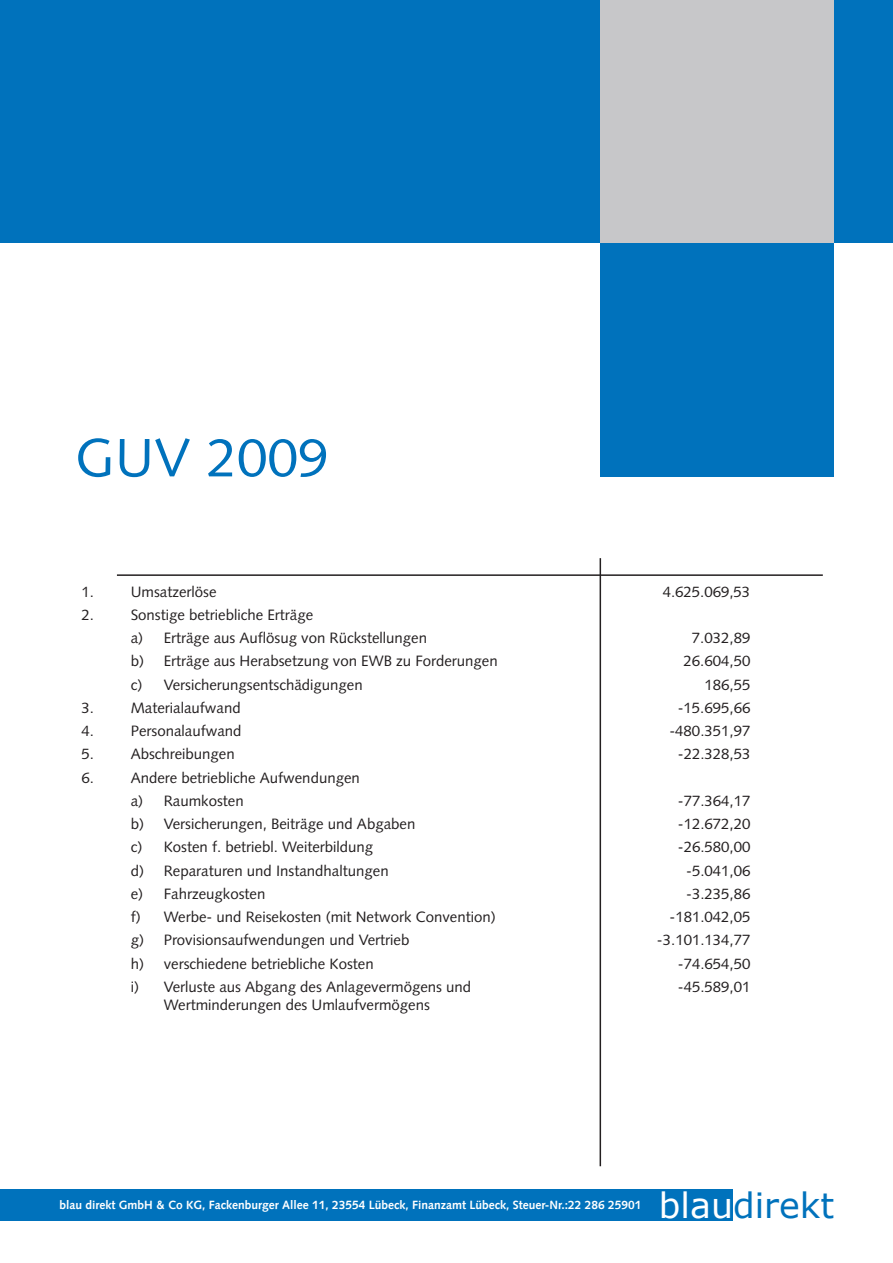
<style>
.page{position:relative;width:893px;height:1263px;background:#fff}
.page>*{position:absolute;margin:0;border:0;box-sizing:border-box;transform-origin:0 0}
.t1{font:54px "Syntax LT Std";letter-spacing:.01em;color:#0072bc}
.t2{font:34.8px "Verdana";color:#0072bc}
.t3{font:15px/23.2px "Syntax LT Std";color:#231f20}
.t4{font:700 12px "Syntax";color:#fff}
.s1{color:#fff}
</style>
<div class="page">
<div style="left:0;top:0;width:600px;height:243px;background:#0072bc"></div>
<div style="left:834px;top:0;width:59px;height:243px;background:#0072bc"></div>
<div style="left:600px;top:243px;width:234px;height:234px;background:#0072bc"></div>
<div style="left:600px;top:0;width:234px;height:243px;background:#c7c7c9"></div>
<div style="left:0;top:1189px;width:732px;height:31px;background:#0072bc"></div>
<hr style="left:600px;top:558px;width:1px;height:608px;background:#231f20">
<hr style="left:117px;top:574px;width:706px;height:2px;background:#231f20">
<h1 class="t1" style="left:75px;top:426px;width:254px">GUV 2009</h1>
<p class="t3" style="left:81px;top:580px;width:14px">1.</p>
<p class="t3" style="left:131px;top:580px;width:87px">Umsatzerlöse</p>
<p class="t3" style="left:663px;top:580px;width:89px">4.625.069,53</p>
<p class="t3" style="left:81px;top:603px;width:14px">2.</p>
<p class="t3" style="left:131px;top:603px;width:298px">Sonstige betriebliche Erträge<br>a) Erträge aus Auflösug von Rückstellungen</p>
<p class="t3" style="left:692px;top:626px;width:60px">7.032,89</p>
<p class="t3" style="left:131px;top:650px;width:369px">b) Erträge aus Herabsetzung von EWB zu Forderungen</p>
<p class="t3" style="left:684px;top:650px;width:68px">26.604,50</p>
<p class="t3" style="left:131px;top:673px;width:234px">c) Versicherungsentschädigungen</p>
<p class="t3" style="left:704px;top:673px;width:47px">186,55</p>
<p class="t3" style="left:82px;top:696px;width:14px">3.</p>
<p class="t3" style="left:131px;top:696px;width:111px">Materialaufwand</p>
<p class="t3" style="left:678px;top:696px;width:74px">-15.695,66</p>
<p class="t3" style="left:82px;top:719px;width:14px">4.</p>
<p class="t3" style="left:131px;top:719px;width:112px">Personalaufwand</p>
<p class="t3" style="left:669px;top:719px;width:82px">-480.351,97</p>
<p class="t3" style="left:82px;top:743px;width:14px">5.</p>
<p class="t3" style="left:131px;top:743px;width:106px">Abschreibungen</p>
<p class="t3" style="left:678px;top:743px;width:74px">-22.328,53</p>
<p class="t3" style="left:82px;top:766px;width:14px">6.</p>
<p class="t3" style="left:131px;top:766px;width:231px">Andere betriebliche Aufwendungen a) Raumkosten</p>
<p class="t3" style="left:678px;top:789px;width:74px">-77.364,17</p>
<p class="t3" style="left:131px;top:812px;width:286px">b) Versicherungen, Beiträge und Abgaben</p>
<p class="t3" style="left:678px;top:812px;width:74px">-12.672,20</p>
<p class="t3" style="left:131px;top:836px;width:244px">c) Kosten f. betriebl. Weiterbildung</p>
<p class="t3" style="left:678px;top:836px;width:74px">-26.580,00</p>
<p class="t3" style="left:131px;top:859px;width:259px">d) Reparaturen und Instandhaltungen</p>
<p class="t3" style="left:686px;top:859px;width:66px">-5.041,06</p>
<p class="t3" style="left:131px;top:882px;width:136px">e) Fahrzeugkosten</p>
<p class="t3" style="left:686px;top:882px;width:66px">-3.235,86</p>
<p class="t3" style="left:131px;top:905px;width:366px">f) Werbe- und Reisekosten (mit Network Convention)</p>
<p class="t3" style="left:669px;top:905px;width:82px">-181.042,05</p>
<p class="t3" style="left:131px;top:929px;width:280px">g) Provisionsaufwendungen und Vertrieb</p>
<p class="t3" style="left:657px;top:929px;width:95px">-3.101.134,77</p>
<p class="t3" style="left:131px;top:952px;width:244px">h) verschiedene betriebliche Kosten</p>
<p class="t3" style="left:678px;top:952px;width:74px">-74.654,50</p>
<p class="t3" style="left:131px;top:978px;width:342px;line-height:18px;text-align:center">i) Verluste aus Abgang des Anlagevermögens und<br>Wertminderungen des Umlaufvermögens</p>
<p class="t3" style="left:678px;top:975px;width:74px">-45.589,01</p>
<p class="t4" style="left:59px;top:1197px;width:584px">blau direkt GmbH &amp; Co KG, Fackenburger Allee 11, 23554 Lübeck, Finanzamt Lübeck, Steuer-Nr.:22 286 25901</p>
<h2 class="t2" style="left:659px;top:1183px;width:177px"><span class="s1">blau</span>direkt</h2>
</div>
